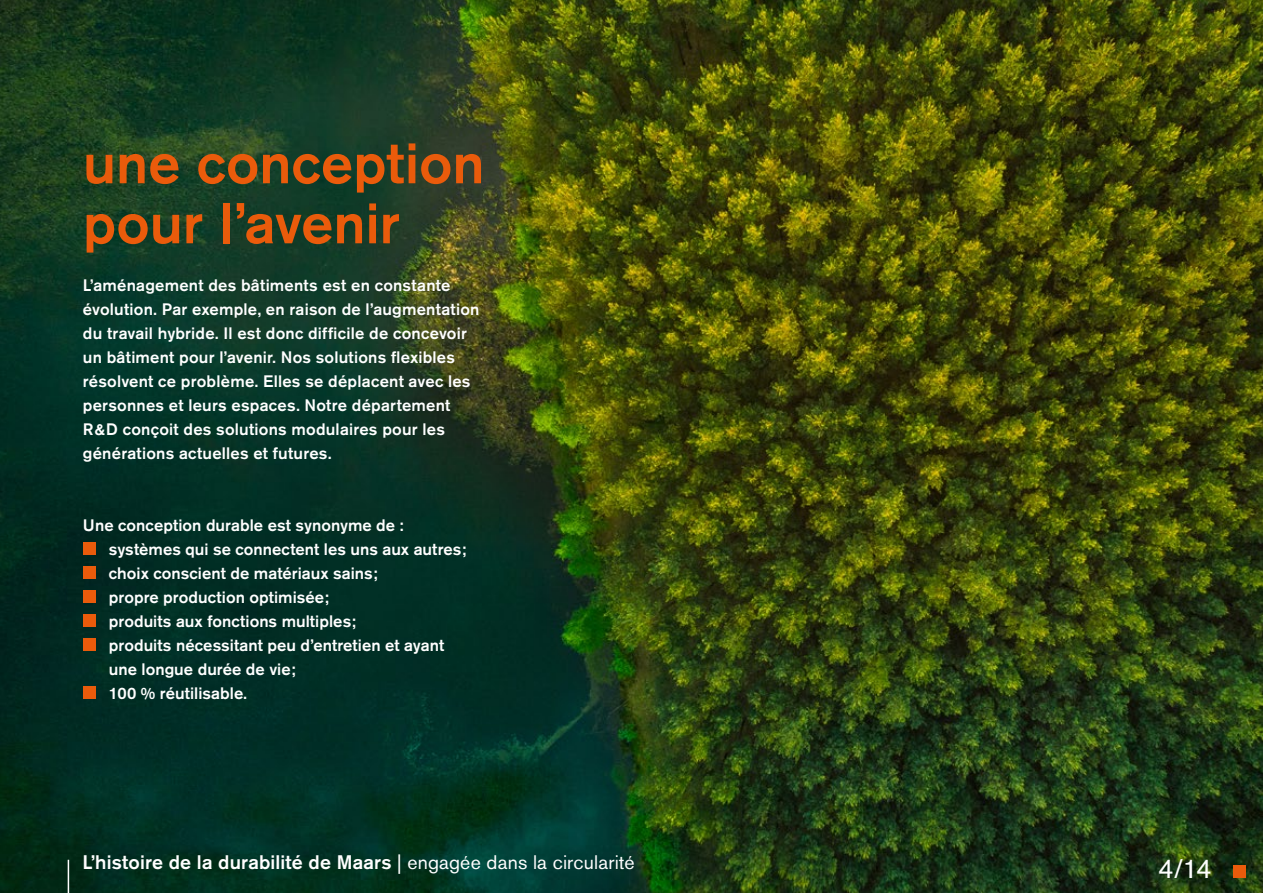
<style>
.page{position:relative;width:1263px;height:893px;background:#fff}
.page>*{position:absolute;margin:0;border:0;box-sizing:border-box;transform-origin:0 0}
.t1{font:500 57px/60px "Akzidenz Grotesk BE";color:#ea5b0b}
.t2{font:27px "Akzidenz Grotesk BE";color:#fff}
.t3{font:500 19.5px "Akzidenz Grotesk BE";letter-spacing:.01em;color:#fff}
.t4{font:500 16.5px/24px "Akzidenz Grotesk BE";letter-spacing:.01em;color:#fff}
.s1{font-weight:400}
</style>
<div class="page">
<img style="left:0;top:0;width:1263px;height:893px">
<div style="left:1233px;top:865px;width:13px;height:13px;background:#ea5b0b"></div>
<hr style="left:68px;top:860px;width:1px;height:33px;background:#fff">
<div style="left:83px;top:543px;width:13px;height:12px;background:#ea5b0b"></div>
<div style="left:83px;top:567px;width:13px;height:12px;background:#ea5b0b"></div>
<div style="left:83px;top:591px;width:13px;height:12px;background:#ea5b0b"></div>
<div style="left:83px;top:615px;width:13px;height:12px;background:#ea5b0b"></div>
<div style="left:83px;top:639px;width:13px;height:12px;background:#ea5b0b"></div>
<div style="left:83px;top:687px;width:13px;height:12px;background:#ea5b0b"></div>
<h1 class="t1" style="left:83px;top:133px;width:403px">une conception pour l’avenir</h1>
<p class="t4" style="left:83px;top:273px;width:398px">L’aménagement des bâtiments est en constante évolution. Par exemple, en raison de l’augmentation du travail hybride. Il est donc difficile de concevoir un bâtiment pour l’avenir. Nos solutions flexibles résolvent ce problème. Elles se déplacent avec les personnes et leurs espaces. Notre département R&amp;D conçoit des solutions modulaires pour les générations actuelles et futures.</p>
<p class="t4" style="left:109px;top:513px;width:359px;text-indent:-26px">Une conception durable est synonyme de : systèmes qui se connectent les uns aux autres; choix conscient de matériaux sains;<br>propre production optimisée;<br>produits aux fonctions multiples;<br>produits nécessitant peu d’entretien et ayant une longue durée de vie;<br>100 % réutilisable.</p>
<p class="t3" style="left:83px;top:850px;width:553px">L’histoire de la durabilité de Maars <span class="s1">| engagée dans la circularité</span></p>
<h2 class="t2" style="left:1158px;top:852px;width:55px">4/14</h2>
</div>
